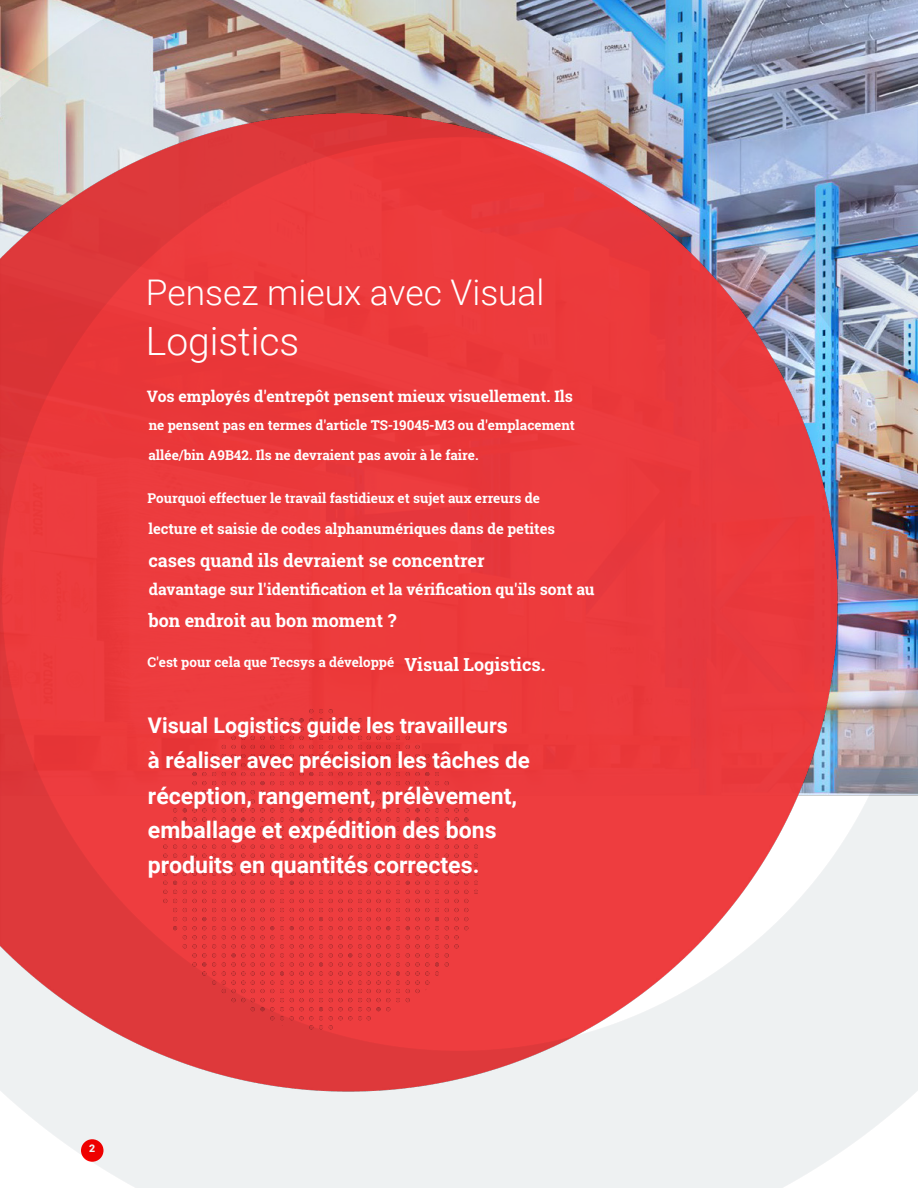
<style>
.page{position:relative;width:918px;height:1188px;background:#fff}
.page>*{position:absolute;margin:0;border:0;box-sizing:border-box;transform-origin:0 0}
.t1{font:300 39px "Roboto";color:#fff}
.t2{font:300 35.4px "Roboto";color:#fff}
.t3{font:700 23.1px/34.5px "Roboto";color:#fff}
.t4{font:700 22.35px "Roboto";color:#fff}
.t5{font:700 21.45px "Roboto";color:#fff}
.t6{font:700 18px "Roboto Slab";color:#fff}
.t7{font:700 15.75px "Roboto Slab";color:#fff}
.t8{font:700 14.7px "Roboto Slab";color:#fff}
.t9{font:700 13.5px "Roboto Slab";color:#fff}
.t10{font:900 10.5px "Roboto";color:#fff}
.s1{font-size:18px}
</style>
<div class="page">
<img style="left:0;top:0;width:918px;height:1188px">
<p class="t2" style="left:146px;top:267px;width:400px">Pensez mieux avec Visual</p>
<p class="t1" style="left:146px;top:314px;width:155px">Logistics</p>
<p class="t7" style="left:147px;top:385px;width:428px">Vos employés d'entrepôt pensent mieux visuellement. Ils</p>
<p class="t9" style="left:149px;top:416px;width:428px">ne pensent pas en termes d'article TS-19045-M3 ou d'emplacement</p>
<p class="t9" style="left:148px;top:446px;width:331px">allée/bin A9B42. Ils ne devraient pas avoir à le faire.</p>
<p class="t9" style="left:148px;top:489px;width:394px">Pourquoi effectuer le travail fastidieux et sujet aux erreurs de</p>
<p class="t8" style="left:148px;top:519px;width:408px">lecture et saisie de codes alphanumériques dans de petites</p>
<p class="t6" style="left:148px;top:548px;width:338px">cases quand ils devraient se concentrer</p>
<p class="t7" style="left:149px;top:579px;width:448px">davantage sur l'identification et la vérification qu'ils sont au</p>
<p class="t6" style="left:148px;top:608px;width:250px">bon endroit au bon moment ?</p>
<p class="t9" style="left:148px;top:653px;width:399px">C'est pour cela que Tecsys a développé <span class="s1">Visual Logistics.</span></p>
<p class="t5" style="left:148px;top:711px;width:361px">Visual Logistics guide les travailleurs</p>
<p class="t4" style="left:148px;top:745px;width:383px">à réaliser avec précision les tâches de</p>
<p class="t3" style="left:148px;top:777px;width:371px">réception, rangement, prélèvement, emballage et expédition des bons produits en quantités correctes.</p>
<p class="t10" style="left:89px;top:1141px;width:8px">2</p>
</div>
